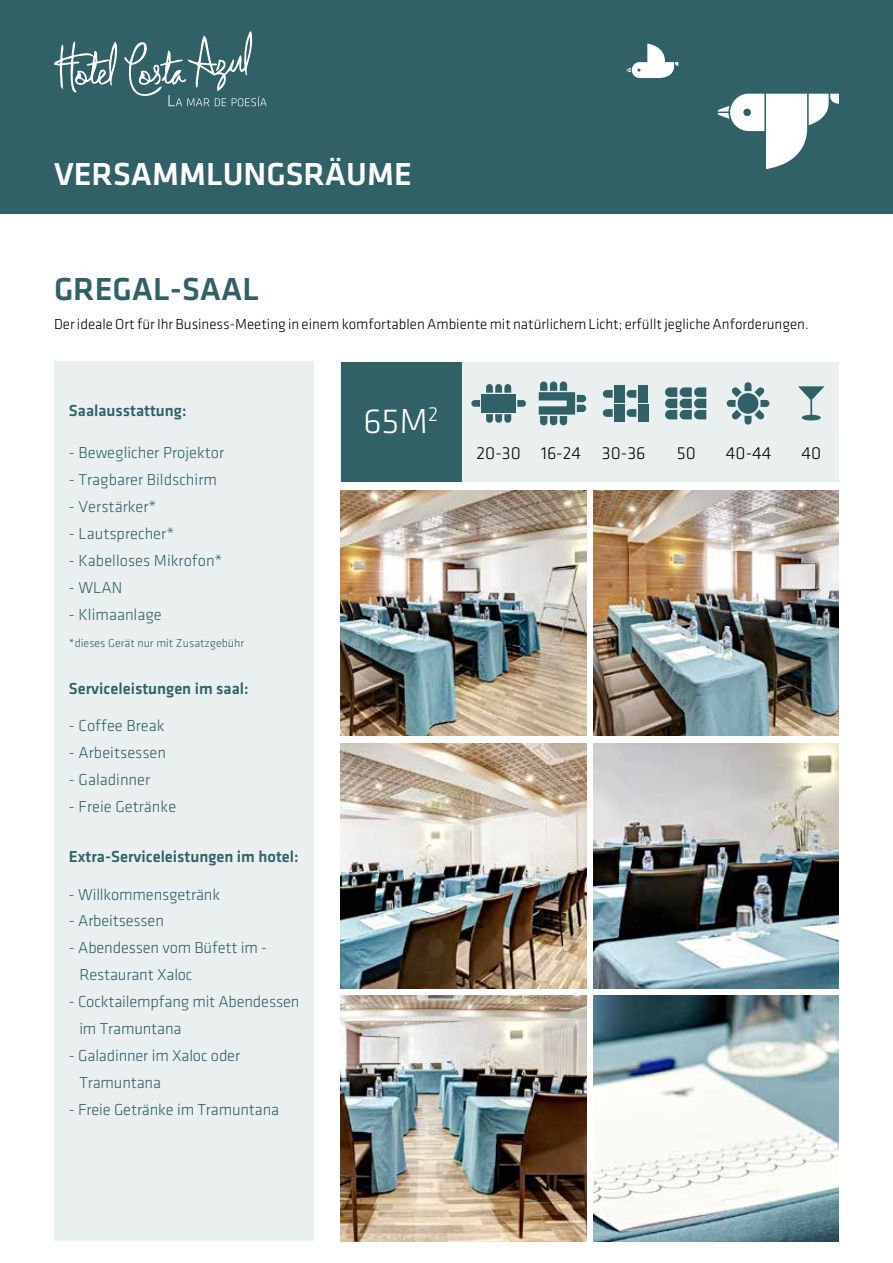
<style>
.page{position:relative;width:893px;height:1263px;background:#fff}
.page>*{position:absolute;margin:0;border:0;box-sizing:border-box;transform-origin:0 0}
.t1{font:300 36px "Klavika";color:#fff}
.t2{font:500 33px "Klavika";color:#fff}
.t3{font:500 33px "Klavika";color:#316167}
.t4{font:300 18px "Klavika";color:#000}
.t5{font:300 16.5px/27px "Klavika";letter-spacing:-.01em;color:#316167}
.t6{font:500 16.5px "Klavika";color:#316167}
.t7{font:300 15px "Klavika";color:#000}
.t8{font:300 12px "Klavika";color:#316167}
</style>
<div class="page">
<div style="left:341px;top:362px;width:498px;height:119px;background:#eaeff0"></div>
<div style="left:54px;top:361px;width:259px;height:880px;background:#eaeff0"></div>
<div style="left:341px;top:362px;width:120px;height:119px;background:#316167"></div>
<img style="left:341px;top:490px;width:245px;height:246px">
<img style="left:341px;top:743px;width:245px;height:245px">
<img style="left:594px;top:490px;width:245px;height:246px">
<img style="left:594px;top:743px;width:245px;height:245px">
<img style="left:341px;top:996px;width:245px;height:245px">
<img style="left:594px;top:996px;width:245px;height:245px">
<svg style="left:798px;top:386px;width:26px;height:34px"></svg>
<div style="left:614px;top:385px;width:10px;height:17px;background:#316167"></div>
<div style="left:614px;top:404px;width:10px;height:17px;background:#316167"></div>
<div style="left:638px;top:385px;width:10px;height:17px;background:#316167"></div>
<div style="left:638px;top:404px;width:10px;height:17px;background:#316167"></div>
<svg style="left:602px;top:390px;width:11px;height:8px"></svg>
<svg style="left:602px;top:409px;width:11px;height:8px"></svg>
<svg style="left:626px;top:390px;width:10px;height:8px"></svg>
<svg style="left:626px;top:409px;width:10px;height:8px"></svg>
<div style="left:481px;top:394px;width:35px;height:19px;background:#316167"></div>
<svg style="left:471px;top:400px;width:9px;height:7px"></svg>
<svg style="left:517px;top:400px;width:9px;height:7px"></svg>
<svg style="left:486px;top:384px;width:25px;height:9px"></svg>
<svg style="left:486px;top:414px;width:25px;height:9px"></svg>
<svg style="left:727px;top:382px;width:43px;height:43px"></svg>
<svg style="left:539px;top:381px;width:47px;height:44px"></svg>
<svg style="left:665px;top:387px;width:41px;height:32px"></svg>
<div style="left:0;top:0;width:893px;height:214px;background:#316167"></div>
<svg style="left:626px;top:44px;width:52px;height:34px"></svg>
<svg style="left:718px;top:94px;width:121px;height:75px"></svg>
<svg style="left:54px;top:41px;width:64px;height:52px"></svg>
<svg style="left:124px;top:31px;width:143px;height:75px"></svg>
<h2 class="t2" style="left:54px;top:156px;width:359px">VERSAMMLUNGSRÄUME</h2>
<h2 class="t3" style="left:54px;top:271px;width:207px">GREGAL-SAAL</h2>
<p class="t7" style="left:54px;top:317px;width:756px">Der ideale Ort für Ihr Business-Meeting in einem komfortablen Ambiente mit natürlichem Licht; erfüllt jegliche Anforderungen.</p>
<p class="t6" style="left:69px;top:401px;width:119px">Saalausstattung:</p>
<p class="t5" style="left:69px;top:439px;width:157px">- Beweglicher Projektor</p>
<p class="t5" style="left:69px;top:466px;width:150px">- Tragbarer Bildschirm</p>
<p class="t5" style="left:69px;top:493px;width:89px">- Verstärker*</p>
<p class="t5" style="left:69px;top:520px;width:107px">- Lautsprecher*</p>
<p class="t5" style="left:69px;top:547px;width:155px">- Kabelloses Mikrofon*</p>
<p class="t5" style="left:69px;top:574px;width:55px">- WLAN</p>
<p class="t5" style="left:69px;top:601px;width:94px">- Klimaanlage</p>
<p class="t8" style="left:69px;top:637px;width:177px">*dieses Gerät nur mit Zusatzgebühr</p>
<p class="t6" style="left:69px;top:680px;width:181px">Serviceleistungen im saal:</p>
<p class="t5" style="left:69px;top:712px;width:97px">- Coffee Break</p>
<p class="t5" style="left:69px;top:739px;width:99px">- Arbeitsessen</p>
<p class="t5" style="left:69px;top:766px;width:83px">- Galadinner</p>
<p class="t5" style="left:69px;top:793px;width:109px">- Freie Getränke</p>
<p class="t6" style="left:69px;top:848px;width:231px">Extra-Serviceleistungen im hotel:</p>
<p class="t5" style="left:69px;top:881px;width:153px">- Willkommensgetränk</p>
<p class="t5" style="left:69px;top:908px;width:96px">- Arbeitsessen</p>
<p class="t5" style="left:79px;top:935px;width:189px;text-indent:-10px">- Abendessen vom Büfett im -<br>Restaurant Xaloc</p>
<p class="t5" style="left:79px;top:989px;width:221px;text-indent:-10px">- Cocktailempfang mit Abendessen im Tramuntana</p>
<p class="t5" style="left:79px;top:1043px;width:162px;text-indent:-10px">- Galadinner im Xaloc oder<br>Tramuntana</p>
<p class="t5" style="left:69px;top:1097px;width:212px">- Freie Getränke im Tramuntana</p>
<h1 class="t1" style="left:363px;top:402px;width:77px">65M<sup>2</sup></h1>
<p class="t4" style="left:477px;top:444px;width:170px">20-30 16-24 30-36</p>
<p class="t4" style="left:677px;top:444px;width:20px">50</p>
<p class="t4" style="left:726px;top:444px;width:47px">40-44</p>
<p class="t4" style="left:801px;top:444px;width:21px">40</p>
</div>
